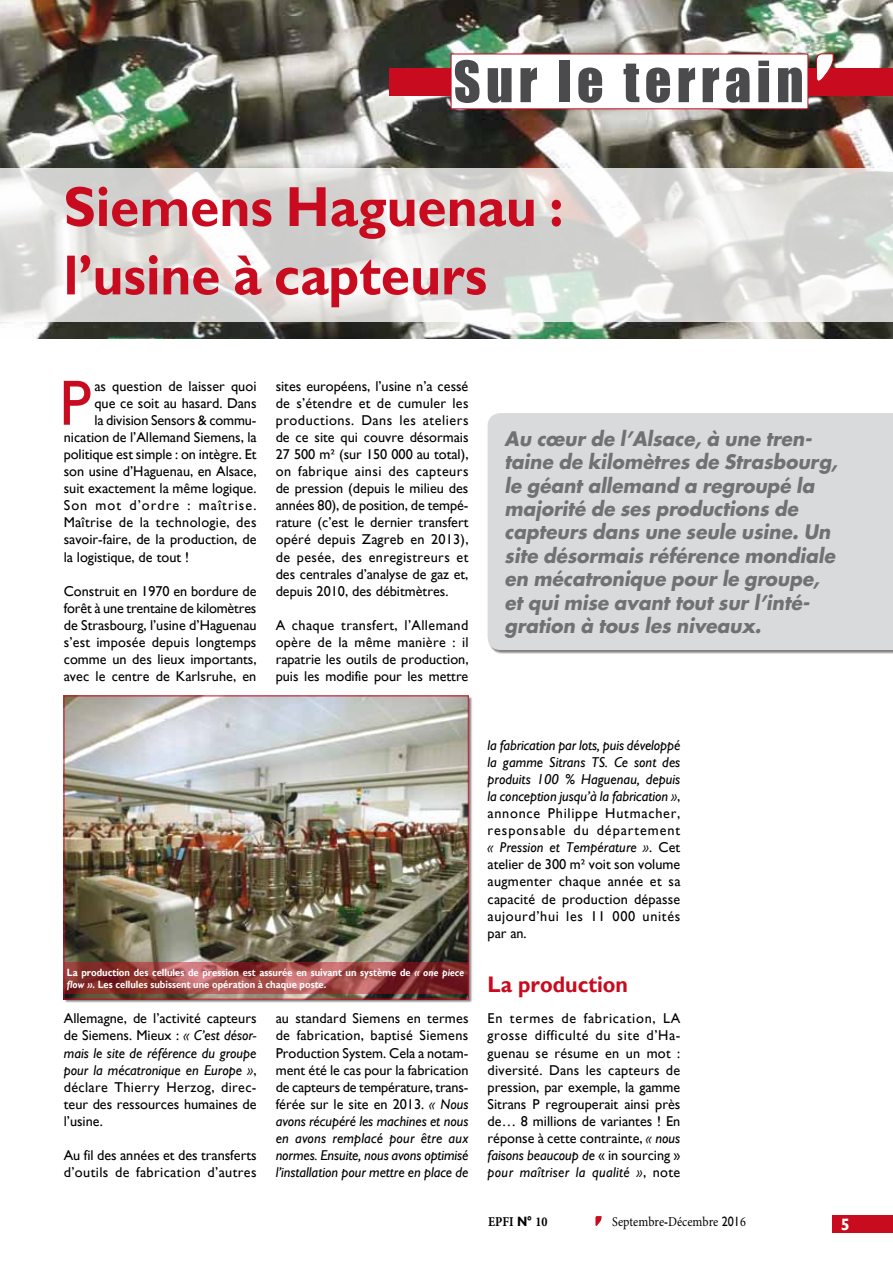
<style>
.page{position:relative;width:893px;height:1263px;background:#fff}
.page>*{position:absolute;margin:0;border:0;box-sizing:border-box;transform-origin:0 0}
.t1{font:64.5px "Gill Sans";color:#c80b1f}
.t2{font:700 57px/68.4px "Gill Sans";color:#c80b1f;scale:.93 1}
.t3{font:52.5px "Impact";letter-spacing:.1em;color:#4b4b4d}
.t4{font:700 22.5px "Gill Sans";color:#c80b1f;scale:.95 1}
.t5{font:italic 700 19.5px/23.4px "Futura";color:#707172;scale:.95 1}
.t6{font:700 16.5px "Gill Sans";color:#fff}
.t7{font:14.25px/17.1px "Gill Sans";color:#000;text-align:justify}
.t8{font:14.25px "Gill Sans";letter-spacing:.025em;color:#000}
.t9{font:14.25px "Gill Sans";letter-spacing:.075em;color:#000}
.t10{font:13.5px "Minion Pro";color:#000;scale:.9 1}
.t11{font:700 13.5px "Minion Pro";color:#000;scale:.9 1}
.t12{font:700 10.5px/12.6px "Gill Sans";color:#fff;scale:.9 1}
.s1{font-style:italic}
.s2{font-family:"Gill Sans"}
</style>
<div class="page">
<img style="left:0;top:0;width:893px;height:338px">
<div style="left:832px;top:1215px;width:61px;height:17px;background:#c80b1f"></div>
<svg style="left:595px;top:1216px;width:6px;height:10px"></svg>
<div style="left:390px;top:68px;width:503px;height:27px;background:#c80b1f"></div>
<div style="left:451px;top:54px;width:357px;height:55px;background:#fff"></div>
<svg style="left:816px;top:53px;width:18px;height:29px"></svg>
<div style="left:488px;top:413px;width:405px;height:237px;background:#d9dadb"></div>
<div style="left:64px;top:696px;width:408px;height:307px;background:#000;opacity:.5"></div>
<img style="left:66px;top:698px;width:400px;height:299px">
<svg style="left:64px;top:962px;width:404px;height:32px;background:#984241"></svg>
<svg style="left:0;top:168px;width:893px;height:153px"></svg>
<h3 class="t3" style="left:454px;top:41px;width:352px">Sur le terrain</h3>
<h2 class="t2" style="left:64px;top:173px;width:539px">Siemens Haguenau : l’usine à capteurs</h2>
<h1 class="t1" style="left:59px;top:366px;width:33px">P</h1>
<p class="t7" style="left:94px;top:377px;width:164px">as question de laisser quoi</p>
<p class="t7" style="left:94px;top:394px;width:164px">que ce soit au hasard. Dans</p>
<p class="t7" style="left:94px;top:411px;width:164px">la division Sensors &amp; commu-</p>
<p class="t7" style="left:64px;top:429px;width:194px">nication de l’Allemand Siemens, la</p>
<p class="t7" style="left:64px;top:446px;width:194px">politique est simple : on intègre. Et</p>
<p class="t7" style="left:64px;top:463px;width:194px">son usine d’Haguenau, en Alsace,</p>
<p class="t7" style="left:64px;top:480px;width:194px">suit exactement la même logique.</p>
<p class="t9" style="left:64px;top:497px;width:194px">Son mot d’ordre : maîtrise.</p>
<p class="t8" style="left:64px;top:514px;width:194px">Maîtrise de la technologie, des</p>
<p class="t7" style="left:64px;top:531px;width:194px">savoir-faire, de la production, de</p>
<p class="t7" style="left:64px;top:548px;width:127px">la logistique, de tout !</p>
<p class="t7" style="left:64px;top:582px;width:194px">Construit en 1970 en bordure de forêt à une trentaine de kilomètres de Strasbourg, l’usine d’Haguenau s’est imposée depuis longtemps comme un des lieux importants, avec le centre de Karlsruhe, en</p>
<p class="t7" style="left:276px;top:377px;width:194px">sites européens, l’usine n’a cessé de s’étendre et de cumuler les productions. Dans les ateliers de ce site qui couvre désormais 27 500 m² (sur 150 000 au total), on fabrique ainsi des capteurs de pression (depuis le milieu des années 80), de position, de tempé&shy;rature (c’est le dernier transfert opéré depuis Zagreb en 2013), de pesée, des enregistreurs et des centrales d’analyse de gaz et, depuis 2010, des débitmètres.</p>
<p class="t7" style="left:276px;top:617px;width:194px">A chaque transfert, l’Allemand opère de la même manière : il rapatrie les outils de production, puis les modifie pour les mettre</p>
<p class="t5" style="left:505px;top:426px;width:352px">Au cœur de l’Alsace, à une tren&shy;taine de kilomètres de Strasbourg, le géant allemand a regroupé la majorité de ses productions de capteurs dans une seule usine. Un site désormais référence mondiale en mécatronique pour le groupe, et qui mise avant tout sur l’inté&shy;gration à tous les niveaux.</p>
<p class="t12" style="left:67px;top:966px;width:443px">La production des cellules de pression est assurée en suivant un système de <span class="s1">« one piece flow »</span>. Les cellules subissent une opération à chaque poste.</p>
<p class="t7" style="left:64px;top:1010px;width:194px">Allemagne, de l’activité capteurs de Siemens. Mieux : <span class="s1">« C’est désor&shy;mais le site de référence du groupe pour la mécatronique en Europe »</span>, déclare Thierry Herzog, direc&shy;teur des ressources humaines de l’usine.</p>
<p class="t7" style="left:64px;top:1147px;width:194px">Au fil des années et des transferts d’outils de fabrication d’autres</p>
<p class="t7" style="left:276px;top:1010px;width:194px">au standard Siemens en termes de fabrication, baptisé Siemens Production System. Cela a notam&shy;ment été le cas pour la fabrication de capteurs de température, trans&shy;férée sur le site en 2013. <span class="s1">« Nous avons récupéré les machines et nous en avons remplacé pour être aux normes. Ensuite, nous avons optimisé l’installation pour mettre en place de</span></p>
<p class="t7" style="left:488px;top:736px;width:194px"><span class="s1">la fabrication par lots, puis développé la gamme Sitrans TS. Ce sont des produits 100 % Haguenau, depuis la conception jusqu’à la fabrication »</span>, annonce Philippe Hutmacher, responsable du département <span class="s1">« Pression et Température »</span>. Cet atelier de 300 m² voit son volume augmenter chaque année et sa capacité de production dépasse aujourd’hui les 11 000 unités par an.</p>
<h3 class="t4" style="left:488px;top:971px;width:149px">La production</h3>
<p class="t7" style="left:488px;top:1010px;width:194px">En termes de fabrication, LA grosse difficulté du site d’Ha&shy;guenau se résume en un mot : diversité. Dans les capteurs de pression, par exemple, la gamme Sitrans P regrouperait ainsi près de… 8 millions de variantes ! En réponse à cette contrainte, <span class="s1">« nous faisons beaucoup de</span> « in sourcing » <span class="s1">pour maîtriser la qualité »</span>, note</p>
<p class="t11" style="left:488px;top:1212px;width:68px">EPFI <span class="s2">N°</span> 10</p>
<p class="t10" style="left:612px;top:1212px;width:150px">Septembre<span class="s2">-</span>Décembre <span class="s2">201</span>6</p>
<p class="t6" style="left:841px;top:1214px;width:11px">5</p>
</div>
